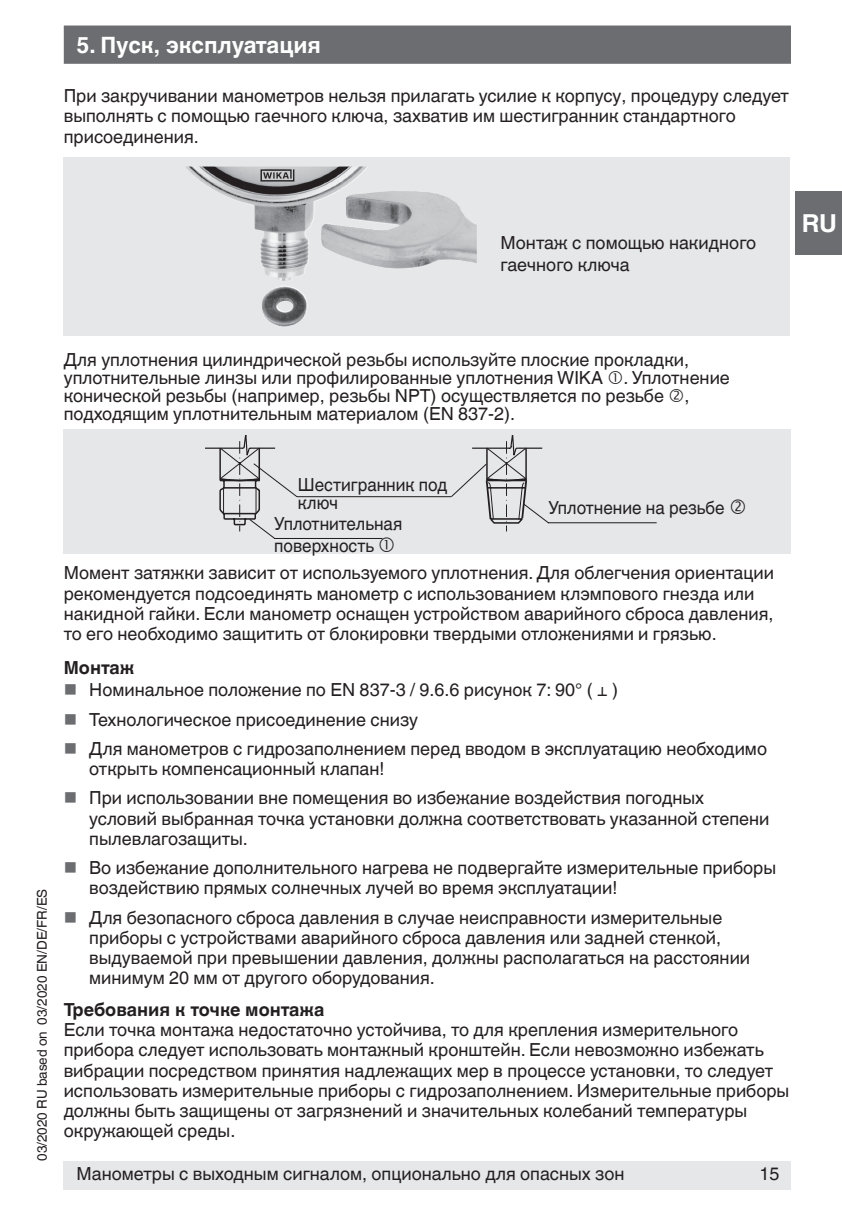
<style>
.page{position:relative;width:842px;height:1212px;background:#fff}
.page>*{position:absolute;margin:0;border:0;box-sizing:border-box;transform-origin:0 0}
.t1{font:700 24.75px "Helvetica World";color:#fff}
.t2{font:700 22.5px "Helvetica World";color:#fff}
.t3{font:18px/20.2px "Helvetica World";color:#231f20}
.t4{font:18px/18px "Helvetica World";color:#231f20;scale:.95 1}
.t5{font:700 18px "Helvetica World";color:#231f20}
.t6{font:13.5px "Helvetica World";color:#231f20}
</style>
<div class="page">
<div style="left:64px;top:1161px;width:727px;height:29px;background:#e6e7e9"></div>
<div style="left:64px;top:26px;width:727px;height:38px;background:#6c6d70;border:2px solid #6c6d70"></div>
<div style="left:795px;top:191px;width:47px;height:64px;background:#6c6d70"></div>
<div style="left:64px;top:157px;width:726px;height:179px;background:#e6e7e9"></div>
<img style="left:186px;top:167px;width:128px;height:114px">
<div style="left:64px;top:430px;width:727px;height:124px;background:#e6e7e9"></div>
<svg style="left:205px;top:436px;width:452px;height:103px"></svg>
<p class="t2" style="left:77px;top:32px;width:246px">5. Пуск, эксплуатация</p>
<p class="t3" style="left:64px;top:86px;width:727px">При закручивании манометров нельзя прилагать усилие к корпусу, процедуру следует выполнять с помощью гаечного ключа, захватив им шестигранник стандартного присоединения.</p>
<p class="t3" style="left:501px;top:231px;width:257px;line-height:22.5px">Монтаж с помощью накидного гаечного ключа</p>
<h1 class="t1" style="left:802px;top:209px;width:37px">RU</h1>
<p class="t3" style="left:64px;top:350px;width:668px;line-height:18px">Для уплотнения цилиндрической резьбы используйте плоские прокладки, уплотнительные линзы или профилированные уплотнения WIKA . Уплотнение конической резьбы (например, резьбы NPT) осуществляется по резьбе , подходящим уплотнительным материалом (EN 837-2).</p>
<p class="t6" style="left:34px;top:1161px;width:274px;rotate:-90deg">03/2020 RU based on 03/2020 EN/DE/FR/ES</p>
<p class="t4" style="left:298px;top:476px;width:159px">Шестигранник под ключ</p>
<p class="t4" style="left:274px;top:512px;width:136px;line-height:22.5px">Уплотнительная поверхность</p>
<p class="t4" style="left:549px;top:498px;width:187px">Уплотнение на резьбе</p>
<p class="t3" style="left:64px;top:563px;width:712px">Момент затяжки зависит от используемого уплотнения. Для облегчения ориентации рекомендуется подсоединять манометр с использованием клэмпового гнезда или накидной гайки. Если манометр оснащен устройством аварийного сброса давления, то его необходимо защитить от блокировки твердыми отложениями и грязью.</p>
<p class="t5" style="left:64px;top:657px;width:72px">Монтаж</p>
<p class="t3" style="left:89px;top:675px;width:679px;line-height:29.2px">Номинальное положение по EN 837-3 / 9.6.6 рисунок 7: 90° ( ⊥ )<br>Технологическое присоединение снизу<br>Для манометров с гидрозаполнением перед вводом в эксплуатацию необходимо</p>
<p class="t3" style="left:89px;top:754px;width:616px;line-height:29.2px">открыть компенсационный клапан!<br>При использовании вне помещения во избежание воздействия погодных</p>
<p class="t3" style="left:89px;top:808px;width:682px">условий выбранная точка установки должна соответствовать указанной степени пылевлагозащиты.</p>
<p class="t3" style="left:89px;top:858px;width:688px">Во избежание дополнительного нагрева не подвергайте измерительные приборы воздействию прямых солнечных лучей во время эксплуатации!</p>
<p class="t3" style="left:89px;top:907px;width:662px">Для безопасного сброса давления в случае неисправности измерительные приборы с устройствами аварийного сброса давления или задней стенкой, выдуваемой при превышении давления, должны располагаться на расстоянии минимум 20 мм от другого оборудования.</p>
<p class="t5" style="left:64px;top:999px;width:262px">Требования к точке монтажа</p>
<p class="t3" style="left:64px;top:1020px;width:727px">Если точка монтажа недостаточно устойчива, то для крепления измерительного прибора следует использовать монтажный кронштейн. Если невозможно избежать вибрации посредством принятия надлежащих мер в процессе установки, то следует использовать измерительные приборы с гидрозаполнением. Измерительные приборы должны быть защищены от загрязнений и значительных колебаний температуры окружающей среды.</p>
<p class="t3" style="left:76px;top:1164px;width:550px">Манометры с выходным сигналом, опционально для опасных зон</p>
<p class="t3" style="left:759px;top:1164px;width:22px">15</p>
</div>
